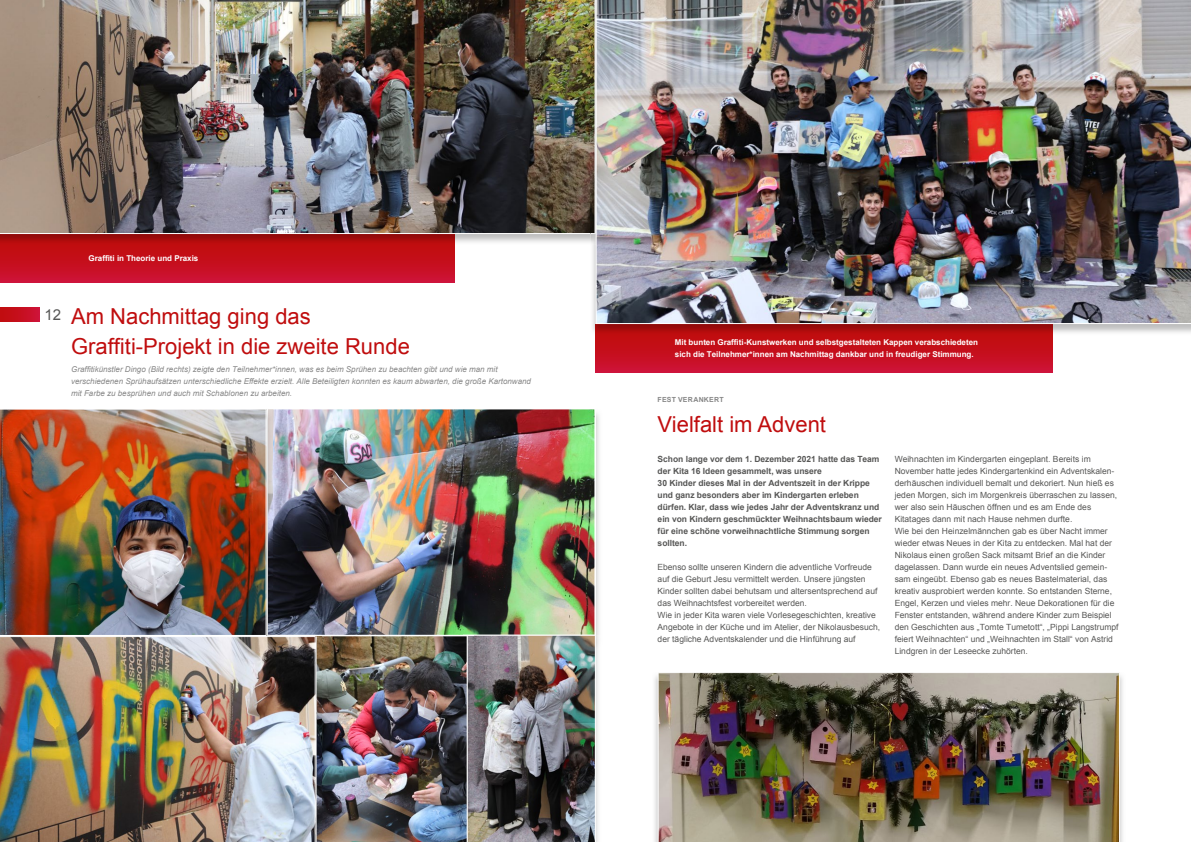
<style>
.page{position:relative;width:1191px;height:842px;background:#fff}
.page>*{position:absolute;margin:0;border:0;box-sizing:border-box;transform-origin:0 0}
.t1{font:22px/30px "Arial";color:#c00d0e}
.t2{font:15px "Arial";color:#575756}
.t3{font:8.5px/12px "Arial";color:#575756}
.t4{font:700 8.5px/12px "Arial";letter-spacing:-.005em;color:#575756}
.t5{font:italic 8px/12px "Arial";color:#878787}
.t6{font:700 8px/12px "Arial";color:#fff}
.t7{font:700 7px "Arial";letter-spacing:.03em;color:#878787}
</style>
<div class="page">
<svg style="left:0;top:308px;width:40px;height:14px"></svg>
<svg style="left:596px;top:335px;width:456px;height:37px;background:#c60f20"></svg>
<svg style="left:0;top:245px;width:454px;height:37px;background:#c60f20"></svg>
<img style="left:273px;top:409px;width:322px;height:226px">
<img style="left:0;top:234px;width:454px;height:11px">
<img style="left:0;top:0;width:590px;height:233px">
<img style="left:596px;top:324px;width:456px;height:11px">
<img style="left:590px;top:0;width:5px;height:234px">
<img style="left:595px;top:0;width:596px;height:324px">
<img style="left:267px;top:409px;width:6px;height:227px">
<img style="left:0;top:409px;width:267px;height:227px">
<img style="left:321px;top:635px;width:274px;height:207px">
<img style="left:0;top:636px;width:316px;height:206px">
<img style="left:657px;top:672px;width:463px;height:170px">
<p class="t6" style="left:89px;top:252px;width:111px">Graffiti in Theorie und Praxis</p>
<h2 class="t2" style="left:44px;top:305px;width:18px">12</h2>
<h1 class="t1" style="left:71px;top:302px;width:340px">Am Nachmittag ging das<br>Graffiti-Projekt in die zweite Runde</h1>
<p class="t5" style="left:71px;top:363px;width:461px">Graffitikünstler Dingo (Bild rechts) zeigte den Teilnehmer*innen, was es beim Sprühen zu beachten gibt und wie man mit verschiedenen Sprühaufsätzen unterschiedliche Effekte erzielt. Alle Beteiligten konnten es kaum abwarten, die große Kartonwand mit Farbe zu besprühen und auch mit Schablonen zu arbeiten.</p>
<p class="t6" style="left:675px;top:336px;width:305px">Mit bunten Graffiti-Kunstwerken und selbstgestalteten Kappen verabschiedeten sich die Teilnehmer*innen am Nachmittag dankbar und in freudiger Stimmung.</p>
<p class="t7" style="left:657px;top:395px;width:68px">FEST VERANKERT</p>
<h1 class="t1" style="left:657px;top:410px;width:170px">Vielfalt im Advent</h1>
<p class="t4" style="left:657px;top:453px;width:226px">Schon lange vor dem 1. Dezember 2021 hatte das Team der Kita 16 Ideen gesammelt, was unsere<br>30 Kinder dieses Mal in der Adventszeit in der Krippe und ganz besonders aber im Kindergarten erleben dürfen. Klar, dass wie jedes Jahr der Adventskranz und ein von Kindern geschmückter Weihnachtsbaum wieder für eine schöne vorweihnachtliche Stimmung sorgen sollten.</p>
<p class="t3" style="left:657px;top:561px;width:224px">Ebenso sollte unseren Kindern die adventliche Vorfreude auf die Geburt Jesu vermittelt werden. Unsere jüngsten Kinder sollten dabei behutsam und altersentsprechend auf das Weihnachtsfest vorbereitet werden.<br>Wie in jeder Kita waren viele Vorlesegeschichten, kreative Angebote in der Küche und im Atelier, der Nikolausbesuch, der tägliche Adventskalender und die Hinführung auf</p>
<p class="t3" style="left:894px;top:453px;width:225px">Weihnachten im Kindergarten eingeplant. Bereits im November hatte jedes Kindergartenkind ein Adventskalen&shy;derhäuschen individuell bemalt und dekoriert. Nun hieß es jeden Morgen, sich im Morgenkreis überraschen zu lassen, wer also sein Häuschen öffnen und es am Ende des Kitatages dann mit nach Hause nehmen durfte.<br>Wie bei den Heinzelmännchen gab es über Nacht immer wieder etwas Neues in der Kita zu entdecken. Mal hat der Nikolaus einen großen Sack mitsamt Brief an die Kinder dagelassen. Dann wurde ein neues Adventslied gemein&shy;sam eingeübt. Ebenso gab es neues Bastelmaterial, das kreativ ausprobiert werden konnte. So entstanden Sterne, Engel, Kerzen und vieles mehr. Neue Dekorationen für die Fenster entstanden, während andere Kinder zum Beispiel den Geschichten aus „Tomte Tumetott“, „Pippi Langstrumpf feiert Weihnachten“ und „Weihnachten im Stall“ von Astrid Lindgren in der Leseecke zuhörten.</p>
</div>
